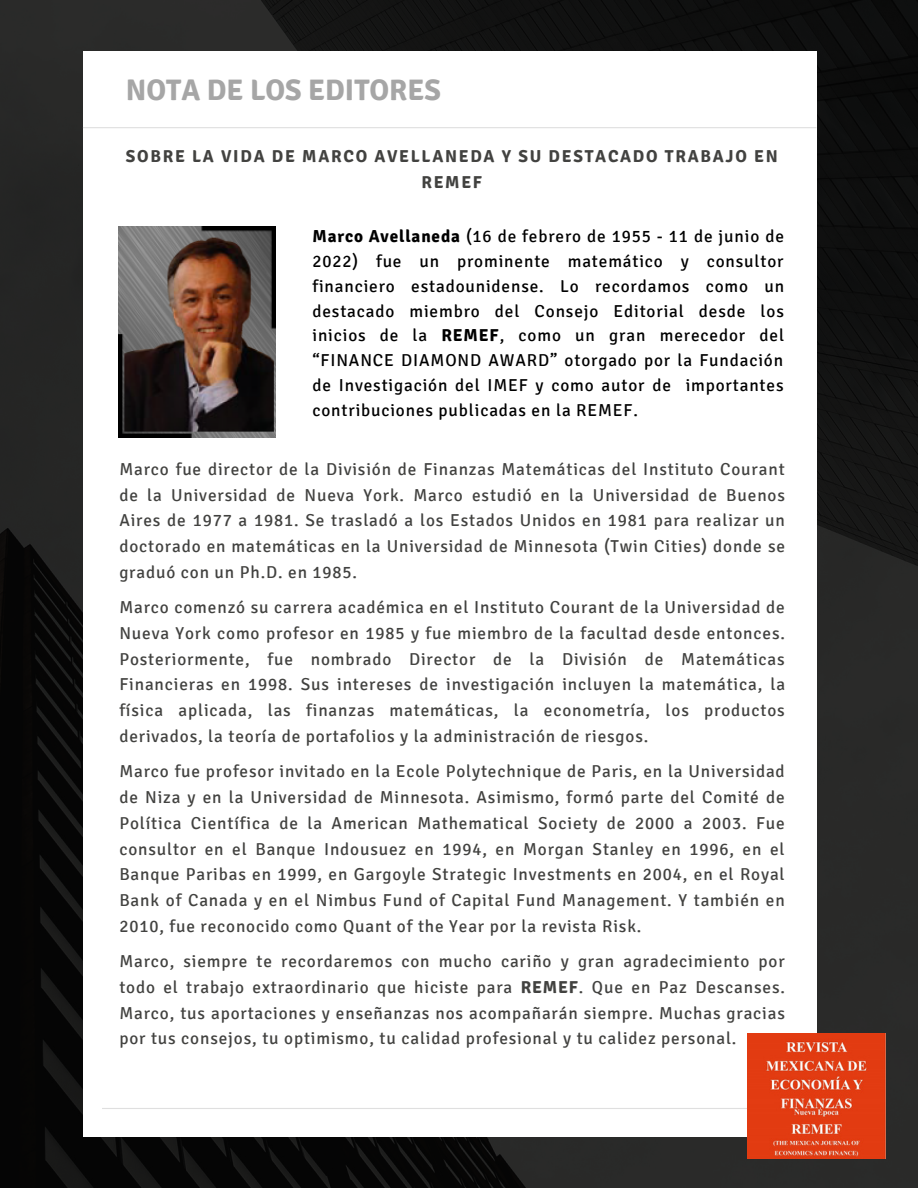
<style>
.page{position:relative;width:918px;height:1188px;background:#fff}
.page>*{position:absolute;margin:0;border:0;box-sizing:border-box;transform-origin:0 0}
.t1{font:700 29.7px "Signika";color:#a6a6a6}
.t2{font:17.25px/25.8px "Signika";letter-spacing:.05em;color:#424240;text-align:justify}
.t3{font:17.25px/24.8px "Signika";letter-spacing:.05em;color:#000;text-align:justify}
.t4{font:700 17.25px/25.8px "Signika";letter-spacing:.1em;color:#424240;text-align:center}
.s1{font-weight:700}
</style>
<div class="page">
<img style="left:0;top:0;width:918px;height:1188px">
<div style="left:83px;top:51px;width:734px;height:1086px;background:#fff"></div>
<hr style="left:83px;top:127px;width:733px;height:1px;background:#dfdfdf">
<hr style="left:102px;top:1108px;width:714px;height:1px;background:#dfdfdf">
<img style="left:118px;top:227px;width:158px;height:210px">
<img style="left:747px;top:1034px;width:139px;height:125px">
<h1 class="t1" style="left:126px;top:73px;width:317px">NOTA DE LOS EDITORES</h1>
<p class="t4" style="left:126px;top:143px;width:653px">SOBRE LA VIDA DE MARCO AVELLANEDA Y SU DESTACADO TRABAJO EN<br>REMEF</p>
<p class="t3" style="left:312px;top:224px;width:473px"><span class="s1">Marco Avellaneda</span> (16 de febrero de 1955 - 11 de junio de 2022) fue un prominente matemático y consultor financiero estadounidense. Lo recordamos como un destacado miembro del Consejo Editorial desde los inicios de la <span class="s1">REMEF</span>, como un gran merecedor del “FINANCE DIAMOND AWARD” otorgado por la Fundación de Investigación del IMEF y como autor de importantes contribuciones publicadas en la REMEF.</p>
<p class="t2" style="left:119px;top:456px;width:667px">Marco fue director de la División de Finanzas Matemáticas del Instituto Courant de la Universidad de Nueva York. Marco estudió en la Universidad de Buenos Aires de 1977 a 1981. Se trasladó a los Estados Unidos en 1981 para realizar un doctorado en matemáticas en la Universidad de Minnesota (Twin Cities) donde se graduó con un Ph.D. en 1985.</p>
<p class="t2" style="left:119px;top:595px;width:667px">Marco comenzó su carrera académica en el Instituto Courant de la Universidad de Nueva York como profesor en 1985 y fue miembro de la facultad desde entonces.<br>Posteriormente, fue nombrado Director de la División de Matemáticas Financieras en 1998. Sus intereses de investigación incluyen la matemática, la física aplicada, las finanzas matemáticas, la econometría, los productos derivados, la teoría de portafolios y la administración de riesgos.</p>
<p class="t2" style="left:119px;top:759px;width:667px">Marco fue profesor invitado en la Ecole Polytechnique de Paris, en la Universidad de Niza y en la Universidad de Minnesota. Asimismo, formó parte del Comité de Política Científica de la American Mathematical Society de 2000 a 2003. Fue consultor en el Banque Indousuez en 1994, en Morgan Stanley en 1996, en el Banque Paribas en 1999, en Gargoyle Strategic Investments en 2004, en el Royal Bank of Canada y en el Nimbus Fund of Capital Fund Management. Y también en 2010, fue reconocido como Quant of the Year por la revista Risk.</p>
<p class="t2" style="left:119px;top:949px;width:667px">Marco, siempre te recordaremos con mucho cariño y gran agradecimiento por todo el trabajo extraordinario que hiciste para <span class="s1">REMEF</span>. Que en Paz Descanses.<br>Marco, tus aportaciones y enseñanzas nos acompañarán siempre. Muchas gracias por tus consejos, tu optimismo, tu calidad profesional y tu calidez personal.</p>
</div>
